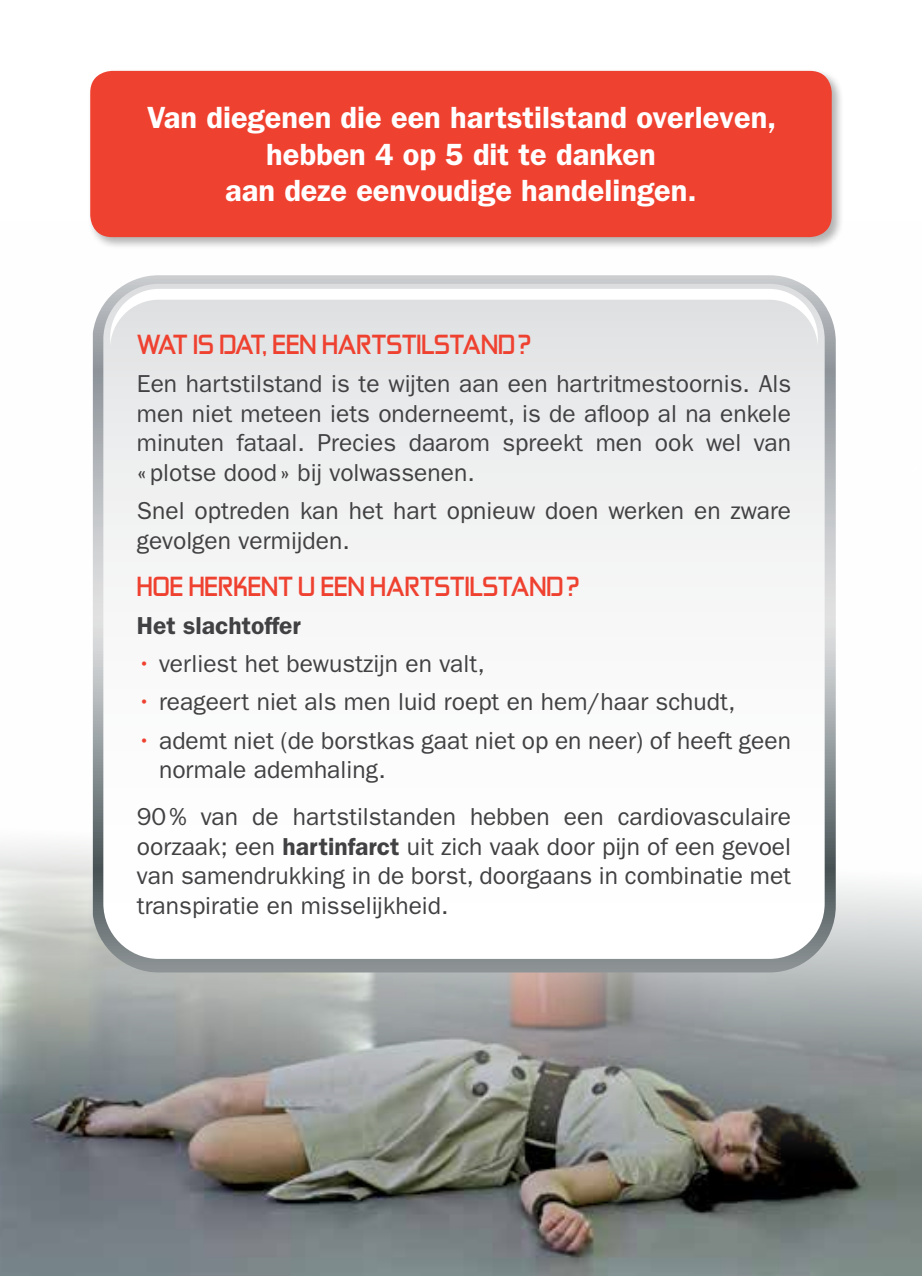
<style>
.page{position:relative;width:922px;height:1276px;background:#fff}
.page>*{position:absolute;margin:0;border:0;box-sizing:border-box;transform-origin:0 0}
.t1{font:600 30.75px/37px "ITC Franklin Gothic Std";color:#fff;text-align:center}
.t2{font:24.5px/29.5px "ITC Franklin Gothic Std";color:#414042;text-align:justify}
.t3{font:700 24.5px "Zekton Rg";color:#ef4130}
.t4{font:600 24.5px "ITC Franklin Gothic Std";color:#414042}
.s1{font-size:25px}
.s2{color:#ef4130}
.s3{font-weight:600}
</style>
<div class="page">
<img style="left:0;top:332px;width:921px;height:944px">
<div style="left:87px;top:68px;width:756px;height:182px;background:#000;opacity:.3"></div>
<div style="left:90px;top:71px;width:741px;height:166px;background:#ef4130;border-radius:22px"></div>
<svg style="left:93px;top:275px;width:742px;height:697px;background:#a8adaf"></svg>
<svg style="left:103px;top:284px;width:721px;height:675px"></svg>
<svg style="left:110px;top:289px;width:707px;height:59px"></svg>
<p class="t1" style="left:147px;top:99px;width:630px">Van diegenen die een hartstilstand overleven, hebben 4 op 5 dit te danken<br>aan deze eenvoudige handelingen.</p>
<p class="t3" style="left:137px;top:328px;width:395px">WAT IS DAT, EEN HARTSTILSTAND?</p>
<p class="t2" style="left:137px;top:369px;width:655px">Een hartstilstand is te wijten aan een hartritmestoornis. Als men niet meteen iets onderneemt, is de afloop al na enkele minuten fataal. Precies daarom spreekt men ook wel van <span class="s1">«</span>plotse dood<span class="s1">»</span> bij volwassenen.</p>
<p class="t2" style="left:137px;top:496px;width:655px">Snel optreden kan het hart opnieuw doen werken en zware gevolgen vermijden.</p>
<p class="t3" style="left:137px;top:570px;width:443px">HOE HERKENT U EEN HARTSTILSTAND?</p>
<p class="t4" style="left:137px;top:611px;width:165px">Het slachtoffer</p>
<p class="t2" style="left:137px;top:649px;width:349px"><span class="s2">•</span> verliest het bewustzijn en valt,</p>
<p class="t2" style="left:137px;top:687px;width:600px"><span class="s2">•</span> reageert niet als men luid roept en hem/haar schudt,</p>
<p class="t2" style="left:159px;top:726px;width:633px;text-indent:-22px"><span class="s2">•</span> ademt niet (de borstkas gaat niet op en neer) of heeft geen normale ademhaling.</p>
<p class="t2" style="left:137px;top:802px;width:655px">90% van de hartstilstanden hebben een cardiovasculaire oorzaak; een <span class="s3">hartinfarct</span> uit zich vaak door pijn of een gevoel van samendrukking in de borst, doorgaans in combinatie met transpiratie en misselijkheid.</p>
</div>
